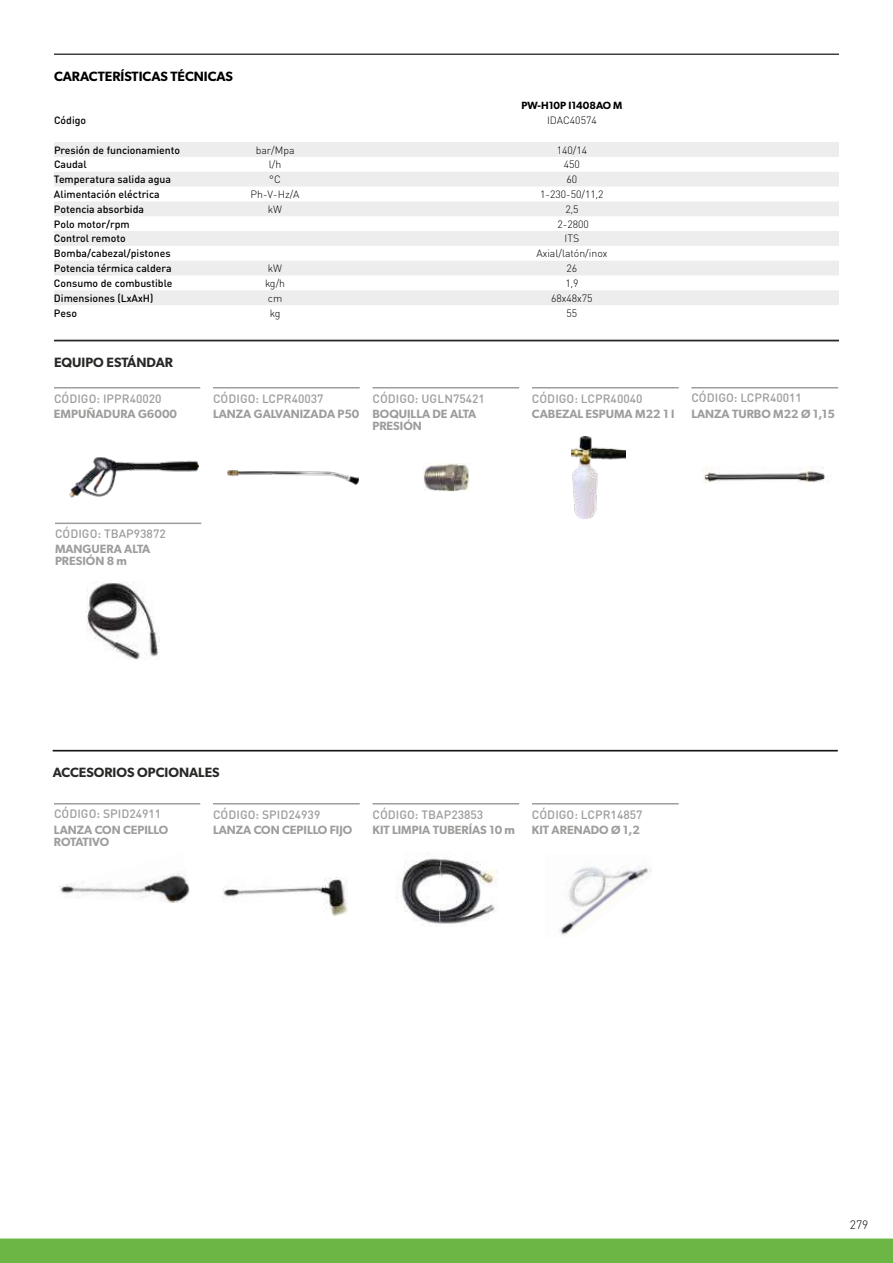
<style>
.page{position:relative;width:893px;height:1263px;background:#fff}
.page>*{position:absolute;margin:0;border:0;box-sizing:border-box;transform-origin:0 0}
.t1{font:600 13.5px "Gibson";color:#282827}
.t2{font:600 13.5px "Gibson";color:#000}
.t3{font:600 12px/12px "Gibson";color:#9d9d9c}
.t4{font:500 12px "DIN Round Pro";color:#9d9d9c}
.t5{font:300 12px "DIN Round Pro";color:#000}
.t6{font:500 10.5px "DIN Round Pro";color:#000}
.t7{font:300 10.5px "DIN Round Pro";color:#000}
.t8{font:600 10.5px "Gibson";color:#000}
</style>
<div class="page">
<div style="left:0;top:1238px;width:893px;height:25px;background:#6bb644"></div>
<hr style="left:54px;top:54px;width:785px;height:1px;background:#000">
<hr style="left:54px;top:340px;width:785px;height:1px;background:#282827">
<svg style="left:54px;top:142px;width:785px;height:133px;fill:#ededed"></svg>
<div style="left:54px;top:290px;width:785px;height:15px;background:#ededed"></div>
<hr style="left:54px;top:387px;width:146px;height:1px;background:#9d9d9c">
<hr style="left:213px;top:387px;width:147px;height:1px;background:#9d9d9c">
<hr style="left:532px;top:387px;width:147px;height:1px;background:#9d9d9c">
<hr style="left:372px;top:387px;width:147px;height:1px;background:#9d9d9c">
<hr style="left:691px;top:387px;width:147px;height:1px;background:#9d9d9c">
<img style="left:69px;top:457px;width:130px;height:41px">
<img style="left:227px;top:470px;width:132px;height:15px">
<img style="left:423px;top:464px;width:46px;height:27px">
<hr style="left:53px;top:750px;width:785px;height:1px;background:#282827">
<hr style="left:213px;top:803px;width:147px;height:1px;background:#9d9d9c">
<hr style="left:532px;top:803px;width:147px;height:1px;background:#9d9d9c">
<hr style="left:372px;top:803px;width:147px;height:1px;background:#9d9d9c">
<hr style="left:54px;top:803px;width:146px;height:1px;background:#9d9d9c">
<img style="left:396px;top:854px;width:102px;height:72px">
<img style="left:222px;top:878px;width:126px;height:38px">
<img style="left:59px;top:871px;width:131px;height:32px">
<img style="left:559px;top:866px;width:92px;height:70px">
<img style="left:703px;top:466px;width:122px;height:18px">
<img style="left:572px;top:436px;width:53px;height:83px">
<hr style="left:55px;top:523px;width:146px;height:1px;background:#9d9d9c">
<img style="left:87px;top:582px;width:72px;height:78px">
<p class="t2" style="left:54px;top:68px;width:180px">CARACTERÍSTICAS TÉCNICAS</p>
<p class="t8" style="left:521px;top:99px;width:103px">PW-H10P I1408AO M</p>
<p class="t6" style="left:54px;top:113px;width:34px">Código</p>
<p class="t7" style="left:547px;top:113px;width:51px">IDAC40574</p>
<p class="t6" style="left:54px;top:143px;width:128px">Presión de funcionamiento</p>
<p class="t7" style="left:256px;top:143px;width:40px">bar/Mpa</p>
<p class="t7" style="left:557px;top:143px;width:32px">140/14</p>
<p class="t6" style="left:54px;top:157px;width:34px">Caudal</p>
<p class="t7" style="left:269px;top:158px;width:14px">l/h</p>
<p class="t7" style="left:564px;top:158px;width:18px">450</p>
<p class="t6" style="left:54px;top:172px;width:119px">Temperatura salida agua</p>
<p class="t7" style="left:269px;top:173px;width:13px">°C</p>
<p class="t7" style="left:566px;top:173px;width:12px">60</p>
<p class="t6" style="left:54px;top:187px;width:107px">Alimentación eléctrica</p>
<p class="t7" style="left:251px;top:187px;width:50px">Ph-V-Hz/A</p>
<p class="t7" style="left:540px;top:187px;width:65px">1-230-50/11,2</p>
<p class="t6" style="left:54px;top:202px;width:92px">Potencia absorbida</p>
<p class="t7" style="left:268px;top:202px;width:16px">kW</p>
<p class="t7" style="left:565px;top:202px;width:15px">2,5</p>
<p class="t6" style="left:54px;top:217px;width:77px">Polo motor/rpm</p>
<p class="t7" style="left:557px;top:217px;width:33px">2-2800</p>
<p class="t6" style="left:54px;top:232px;width:73px">Control remoto</p>
<p class="t7" style="left:565px;top:232px;width:16px">ITS</p>
<p class="t6" style="left:54px;top:246px;width:118px">Bomba/cabezal/pistones</p>
<p class="t7" style="left:536px;top:247px;width:72px">Axial/latón/inox</p>
<p class="t6" style="left:54px;top:261px;width:119px">Potencia térmica caldera</p>
<p class="t7" style="left:268px;top:261px;width:16px">kW</p>
<p class="t7" style="left:566px;top:261px;width:12px">26</p>
<p class="t6" style="left:54px;top:276px;width:120px">Consumo de combustible</p>
<p class="t7" style="left:265px;top:276px;width:22px">kg/h</p>
<p class="t7" style="left:565px;top:276px;width:15px">1,9</p>
<p class="t6" style="left:54px;top:291px;width:101px">Dimensiones (LxAxH)</p>
<p class="t7" style="left:268px;top:291px;width:16px">cm</p>
<p class="t7" style="left:551px;top:291px;width:43px">68x48x75</p>
<p class="t6" style="left:54px;top:306px;width:25px">Peso</p>
<p class="t7" style="left:270px;top:306px;width:12px">kg</p>
<p class="t7" style="left:566px;top:306px;width:12px">55</p>
<p class="t1" style="left:54px;top:354px;width:121px">EQUIPO ESTÁNDAR</p>
<p class="t4" style="left:54px;top:390px;width:109px">CÓDIGO: IPPR40020</p>
<p class="t4" style="left:213px;top:390px;width:112px">CÓDIGO: LCPR40037</p>
<p class="t4" style="left:372px;top:390px;width:114px">CÓDIGO: UGLN75421</p>
<p class="t4" style="left:532px;top:390px;width:112px">CÓDIGO: LCPR40040</p>
<p class="t4" style="left:691px;top:390px;width:112px">CÓDIGO: LCPR40011</p>
<p class="t3" style="left:54px;top:407px;width:125px">EMPUÑADURA G6000</p>
<p class="t3" style="left:372px;top:407px;width:105px;text-indent:-159px">LANZA GALVANIZADA P50 BOQUILLA DE ALTA<br>PRESIÓN</p>
<p class="t3" style="left:532px;top:407px;width:144px">CABEZAL ESPUMA M22 1 l</p>
<p class="t3" style="left:691px;top:407px;width:145px">LANZA TURBO M22 Ø 1,15</p>
<p class="t4" style="left:55px;top:526px;width:112px">CÓDIGO: TBAP93872</p>
<p class="t3" style="left:55px;top:543px;width:97px">MANGUERA ALTA<br>PRESIÓN 8 m</p>
<p class="t1" style="left:53px;top:764px;width:168px">ACCESORIOS OPCIONALES</p>
<p class="t4" style="left:54px;top:806px;width:109px">CÓDIGO: SPID24911</p>
<p class="t4" style="left:213px;top:806px;width:109px">CÓDIGO: SPID24939</p>
<p class="t4" style="left:372px;top:806px;width:112px">CÓDIGO: TBAP23853</p>
<p class="t4" style="left:532px;top:806px;width:112px">CÓDIGO: LCPR14857</p>
<p class="t3" style="left:54px;top:823px;width:116px">LANZA CON CEPILLO<br>ROTATIVO</p>
<p class="t3" style="left:213px;top:823px;width:141px">LANZA CON CEPILLO FIJO</p>
<p class="t3" style="left:372px;top:823px;width:144px">KIT LIMPIA TUBERÍAS 10 m</p>
<p class="t3" style="left:532px;top:823px;width:109px">KIT ARENADO Ø 1,2</p>
<p class="t5" style="left:850px;top:1216px;width:20px">279</p>
</div>
